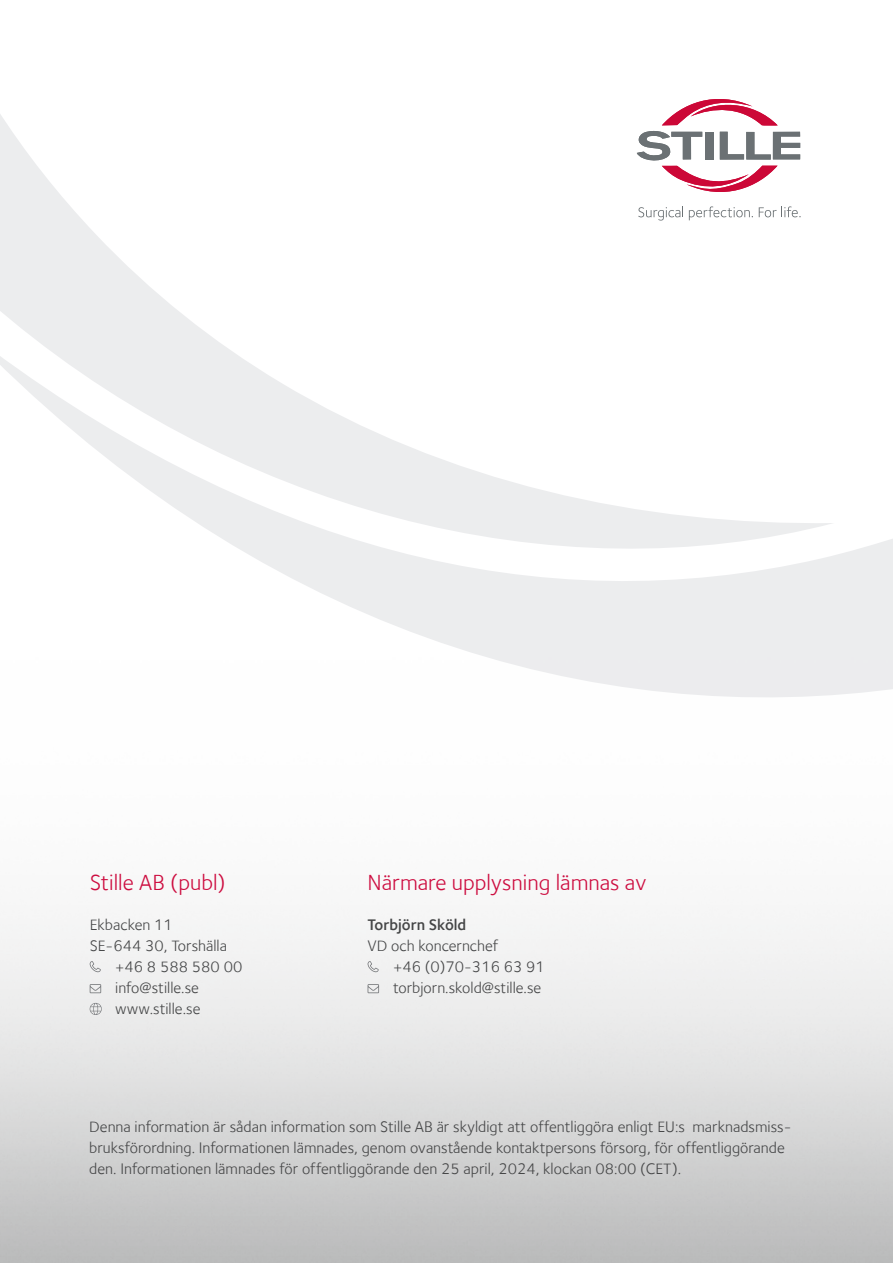
<style>
.page{position:relative;width:893px;height:1263px;background:#fff}
.page>*{position:absolute;margin:0;border:0;box-sizing:border-box;transform-origin:0 0}
.t1{font:22.5px "Foundry Sterling";color:#cd0d40}
.bodytext{font:15.75px/21px "Foundry Sterling";color:#454647}
.bodytext-2{font:600 15.75px "Foundry Sterling";color:#454647}
</style>
<div class="page">
<svg style="left:368px;top:961px;width:11px;height:11px"></svg>
<svg style="left:368px;top:984px;width:11px;height:9px"></svg>
<svg style="left:90px;top:961px;width:11px;height:11px"></svg>
<svg style="left:90px;top:984px;width:11px;height:9px"></svg>
<svg style="left:90px;top:1003px;width:12px;height:12px"></svg>
<svg style="left:328px;top:539px;width:565px;height:159px;fill:#ecedee"></svg>
<svg style="left:0;top:99px;width:834px;height:497px"></svg>
<h2 class="t1" style="left:90px;top:869px;width:137px">Stille AB (publ)</h2>
<p class="bodytext" style="left:90px;top:914px;width:85px">Ekbacken 11</p>
<p class="bodytext" style="left:90px;top:935px;width:139px">SE-644 30, Torshälla</p>
<p class="bodytext" style="left:115px;top:956px;width:129px">+46 8 588 580 00</p>
<p class="bodytext" style="left:115px;top:977px;width:85px">info@stille.se</p>
<p class="bodytext" style="left:115px;top:998px;width:87px">www.stille.se</p>
<h2 class="t1" style="left:368px;top:869px;width:280px">Närmare upplysning lämnas av</h2>
<p class="bodytext-2" style="left:368px;top:916px;width:100px">Torbjörn Sköld</p>
<p class="bodytext" style="left:368px;top:935px;width:132px">VD och koncernchef</p>
<p class="bodytext" style="left:393px;top:956px;width:153px">+46 (0)70-316 63 91</p>
<p class="bodytext" style="left:393px;top:977px;width:150px">torbjorn.skold@stille.se</p>
<p class="bodytext" style="left:89px;top:1116px;width:704px">Denna information är sådan information som Stille AB är skyldigt att offentliggöra enligt EU:s marknadsmiss&shy;bruksförordning. Informationen lämnades, genom ovanstående kontaktpersons försorg, för offentliggörande den. Informationen lämnades för offentliggörande den 25 april, 2024, klockan 08:00 (CET).</p>
</div>
